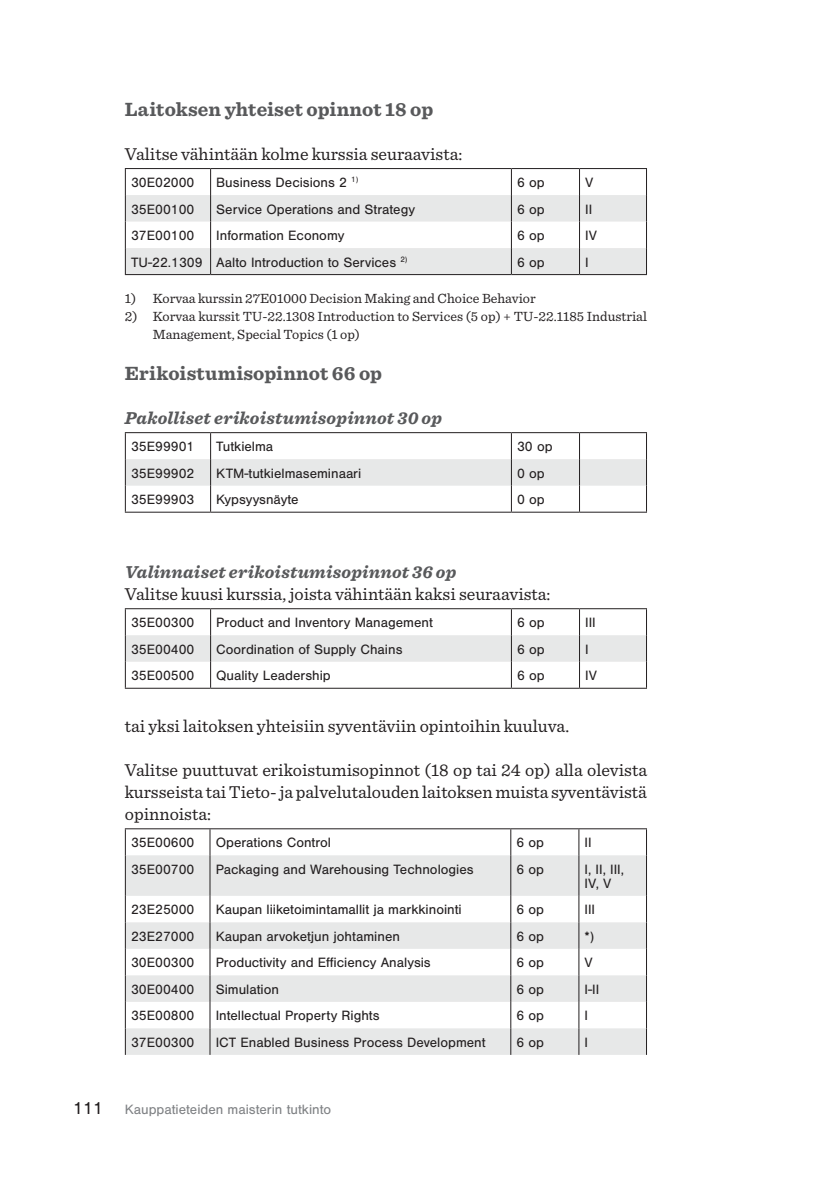
<style>
.page{position:relative;width:840px;height:1191px;background:#fff}
.page>*{position:absolute;margin:0;border:0;box-sizing:border-box;transform-origin:0 0}
.t1{font:700 20px "Sentinel";letter-spacing:.01em;color:#58595b}
.t2{font:18px/22px "Sentinel";color:#231f20;text-align:justify}
.t3{font:italic 700 18px "Sentinel";letter-spacing:.015em;color:#58595b}
.t4{font:14px/14px "Nimbus San";color:#231f20}
.t5{font:14px/18px "Sentinel";color:#231f20}
.t6{font:14px "Nimbus San";color:#808285}
.s1{font-size:18px;color:#231f20}
</style>
<div class="page">
<svg style="left:126px;top:195px;width:519px;height:79px;fill:#e7e8e8"></svg>
<svg style="left:210px;top:169px;width:1px;height:105px"></svg>
<svg style="left:510px;top:169px;width:1px;height:105px"></svg>
<svg style="left:578px;top:169px;width:1px;height:105px"></svg>
<svg style="left:125px;top:169px;width:1px;height:105px"></svg>
<svg style="left:645px;top:169px;width:1px;height:105px"></svg>
<hr style="left:125px;top:168px;width:85px;height:1px;background:#231f20">
<hr style="left:210px;top:168px;width:301px;height:1px;background:#231f20">
<hr style="left:511px;top:168px;width:68px;height:1px;background:#231f20">
<hr style="left:579px;top:168px;width:67px;height:1px;background:#231f20">
<hr style="left:125px;top:274px;width:85px;height:1px;background:#231f20">
<hr style="left:210px;top:274px;width:301px;height:1px;background:#231f20">
<hr style="left:511px;top:274px;width:68px;height:1px;background:#231f20">
<hr style="left:579px;top:274px;width:67px;height:1px;background:#231f20">
<svg style="left:125px;top:433px;width:521px;height:78px"></svg>
<hr style="left:125px;top:432px;width:85px;height:1px;background:#231f20">
<hr style="left:210px;top:432px;width:301px;height:1px;background:#231f20">
<hr style="left:511px;top:432px;width:68px;height:1px;background:#231f20">
<hr style="left:579px;top:432px;width:67px;height:1px;background:#231f20">
<hr style="left:125px;top:511px;width:85px;height:1px;background:#231f20">
<hr style="left:210px;top:511px;width:301px;height:1px;background:#231f20">
<hr style="left:511px;top:511px;width:68px;height:1px;background:#231f20">
<hr style="left:579px;top:511px;width:67px;height:1px;background:#231f20">
<svg style="left:125px;top:609px;width:521px;height:78px"></svg>
<hr style="left:125px;top:608px;width:85px;height:1px;background:#231f20">
<hr style="left:210px;top:608px;width:301px;height:1px;background:#231f20">
<hr style="left:511px;top:608px;width:68px;height:1px;background:#231f20">
<hr style="left:579px;top:608px;width:67px;height:1px;background:#231f20">
<hr style="left:125px;top:687px;width:85px;height:1px;background:#231f20">
<hr style="left:210px;top:687px;width:301px;height:1px;background:#231f20">
<hr style="left:511px;top:687px;width:68px;height:1px;background:#231f20">
<hr style="left:579px;top:687px;width:67px;height:1px;background:#231f20">
<svg style="left:126px;top:855px;width:519px;height:199px;fill:#e7e8e8"></svg>
<svg style="left:209px;top:829px;width:1px;height:26px"></svg>
<svg style="left:510px;top:829px;width:1px;height:26px"></svg>
<svg style="left:578px;top:829px;width:1px;height:26px"></svg>
<hr style="left:209px;top:855px;width:1px;height:40px;background:#231f20">
<hr style="left:510px;top:855px;width:1px;height:40px;background:#231f20">
<hr style="left:578px;top:855px;width:1px;height:40px;background:#231f20">
<svg style="left:209px;top:895px;width:1px;height:159px"></svg>
<svg style="left:510px;top:895px;width:1px;height:159px"></svg>
<svg style="left:578px;top:895px;width:1px;height:159px"></svg>
<svg style="left:125px;top:829px;width:1px;height:26px"></svg>
<hr style="left:125px;top:855px;width:1px;height:40px;background:#231f20">
<hr style="left:645px;top:855px;width:1px;height:40px;background:#231f20">
<svg style="left:125px;top:895px;width:1px;height:159px"></svg>
<svg style="left:645px;top:895px;width:1px;height:159px"></svg>
<hr style="left:125px;top:828px;width:85px;height:1px;background:#231f20">
<hr style="left:210px;top:828px;width:300px;height:1px;background:#231f20">
<hr style="left:510px;top:828px;width:68px;height:1px;background:#231f20">
<hr style="left:578px;top:828px;width:68px;height:1px;background:#231f20">
<h1 class="t1" style="left:125px;top:94px;width:310px">Laitoksen yhteiset opinnot 18 op</h1>
<p class="t2" style="left:125px;top:142px;width:339px">Valitse vähintään kolme kurssia seuraavista:</p>
<p class="t4" style="left:131px;top:176px;width:65px">30E02000</p>
<p class="t4" style="left:216px;top:176px;width:143px">Business Decisions 2 <sup>1)</sup></p>
<p class="t4" style="left:517px;top:176px;width:29px">6 op</p>
<p class="t4" style="left:585px;top:176px;width:10px">V</p>
<p class="t4" style="left:131px;top:202px;width:65px">35E00100</p>
<p class="t4" style="left:216px;top:202px;width:200px">Service Operations and Strategy</p>
<p class="t4" style="left:517px;top:202px;width:29px">6 op</p>
<p class="t4" style="left:585px;top:202px;width:9px">II</p>
<p class="t4" style="left:131px;top:229px;width:65px">37E00100</p>
<p class="t4" style="left:216px;top:229px;width:129px">Information Economy</p>
<p class="t4" style="left:517px;top:229px;width:29px">6 op</p>
<p class="t4" style="left:585px;top:229px;width:13px">IV</p>
<p class="t4" style="left:131px;top:255px;width:278px">TU-22.1309 Aalto Introduction to Services <sup>2)</sup></p>
<p class="t4" style="left:517px;top:255px;width:29px">6 op</p>
<p class="t4" style="left:585px;top:255px;width:5px">I</p>
<p class="t5" style="left:125px;top:288px;width:412px">1) Korvaa kurssin 27E01000 Decision Making and Choice Behavior</p>
<p class="t5" style="left:153px;top:306px;width:495px;text-indent:-28px">2) Korvaa kurssit TU-22.1308 Introduction to Services (5 op) + TU-22.1185 Industrial<br>Management, Special Topics (1 op)</p>
<h1 class="t1" style="left:125px;top:358px;width:258px">Erikoistumisopinnot 66 op</h1>
<p class="t3" style="left:125px;top:404px;width:318px">Pakolliset erikoistumisopinnot 30 op</p>
<p class="t4" style="left:131px;top:440px;width:65px">35E99901</p>
<p class="t4" style="left:216px;top:440px;width:58px">Tutkielma</p>
<p class="t4" style="left:517px;top:440px;width:37px">30 op</p>
<p class="t4" style="left:131px;top:466px;width:65px">35E99902</p>
<p class="t4" style="left:216px;top:466px;width:146px">KTM-tutkielmaseminaari</p>
<p class="t4" style="left:517px;top:466px;width:29px">0 op</p>
<p class="t4" style="left:131px;top:493px;width:65px">35E99903</p>
<p class="t4" style="left:216px;top:493px;width:84px">Kypsyysnäyte</p>
<p class="t4" style="left:517px;top:493px;width:29px">0 op</p>
<p class="t3" style="left:125px;top:558px;width:333px">Valinnaiset erikoistumisopinnot 36 op</p>
<p class="t2" style="left:125px;top:582px;width:427px">Valitse kuusi kurssia, joista vähintään kaksi seuraavista:</p>
<p class="t4" style="left:131px;top:616px;width:65px">35E00300</p>
<p class="t4" style="left:216px;top:616px;width:218px">Product and Inventory Management</p>
<p class="t4" style="left:517px;top:616px;width:29px">6 op</p>
<p class="t4" style="left:585px;top:616px;width:12px">III</p>
<p class="t4" style="left:131px;top:642px;width:65px">35E00400</p>
<p class="t4" style="left:216px;top:642px;width:188px">Coordination of Supply Chains</p>
<p class="t4" style="left:517px;top:642px;width:29px">6 op</p>
<p class="t4" style="left:585px;top:642px;width:5px">I</p>
<p class="t4" style="left:131px;top:669px;width:65px">35E00500</p>
<p class="t4" style="left:216px;top:669px;width:116px">Quality Leadership</p>
<p class="t4" style="left:517px;top:669px;width:29px">6 op</p>
<p class="t4" style="left:585px;top:669px;width:13px">IV</p>
<p class="t2" style="left:125px;top:714px;width:445px">tai yksi laitoksen yhteisiin syventäviin opintoihin kuuluva.</p>
<p class="t2" style="left:125px;top:758px;width:523px">Valitse puuttuvat erikoistumisopinnot (18 op tai 24 op) alla olevista kursseista tai Tieto- ja palvelutalouden laitoksen muista syventävistä opinnoista:</p>
<p class="t4" style="left:131px;top:836px;width:65px">35E00600</p>
<p class="t4" style="left:215px;top:836px;width:117px">Operations Control</p>
<p class="t4" style="left:516px;top:836px;width:29px">6 op</p>
<p class="t4" style="left:584px;top:836px;width:9px">II</p>
<p class="t4" style="left:131px;top:862px;width:65px">35E00700</p>
<p class="t4" style="left:215px;top:862px;width:259px">Packaging and Warehousing Technologies</p>
<p class="t4" style="left:516px;top:862px;width:29px">6 op</p>
<p class="t4" style="left:584px;top:862px;width:41px">I, II, III,<br>IV, V</p>
<p class="t4" style="left:131px;top:903px;width:65px">23E25000</p>
<p class="t4" style="left:215px;top:903px;width:247px">Kaupan liiketoimintamallit ja markkinointi</p>
<p class="t4" style="left:516px;top:903px;width:29px">6 op</p>
<p class="t4" style="left:584px;top:903px;width:12px">III</p>
<p class="t4" style="left:131px;top:929px;width:65px">23E27000</p>
<p class="t4" style="left:215px;top:929px;width:186px">Kaupan arvoketjun johtaminen</p>
<p class="t4" style="left:516px;top:929px;width:29px">6 op</p>
<p class="t4" style="left:584px;top:929px;width:11px">*)</p>
<p class="t4" style="left:131px;top:956px;width:65px">30E00300</p>
<p class="t4" style="left:215px;top:956px;width:216px">Productivity and Efficiency Analysis</p>
<p class="t4" style="left:516px;top:956px;width:29px">6 op</p>
<p class="t4" style="left:584px;top:956px;width:10px">V</p>
<p class="t4" style="left:131px;top:982px;width:65px">30E00400</p>
<p class="t4" style="left:215px;top:982px;width:65px">Simulation</p>
<p class="t4" style="left:516px;top:982px;width:29px">6 op</p>
<p class="t4" style="left:584px;top:982px;width:16px">I-II</p>
<p class="t4" style="left:131px;top:1009px;width:65px">35E00800</p>
<p class="t4" style="left:215px;top:1009px;width:165px">Intellectual Property Rights</p>
<p class="t4" style="left:516px;top:1009px;width:29px">6 op</p>
<p class="t4" style="left:584px;top:1009px;width:5px">I</p>
<p class="t4" style="left:131px;top:1035px;width:65px">37E00300</p>
<p class="t4" style="left:215px;top:1035px;width:271px">ICT Enabled Business Process Development</p>
<p class="t4" style="left:516px;top:1035px;width:29px">6 op</p>
<p class="t4" style="left:584px;top:1035px;width:5px">I</p>
<p class="t6" style="left:73px;top:1101px;width:259px"><span class="s1">111</span> Kauppatieteiden maisterin tutkinto</p>
</div>
